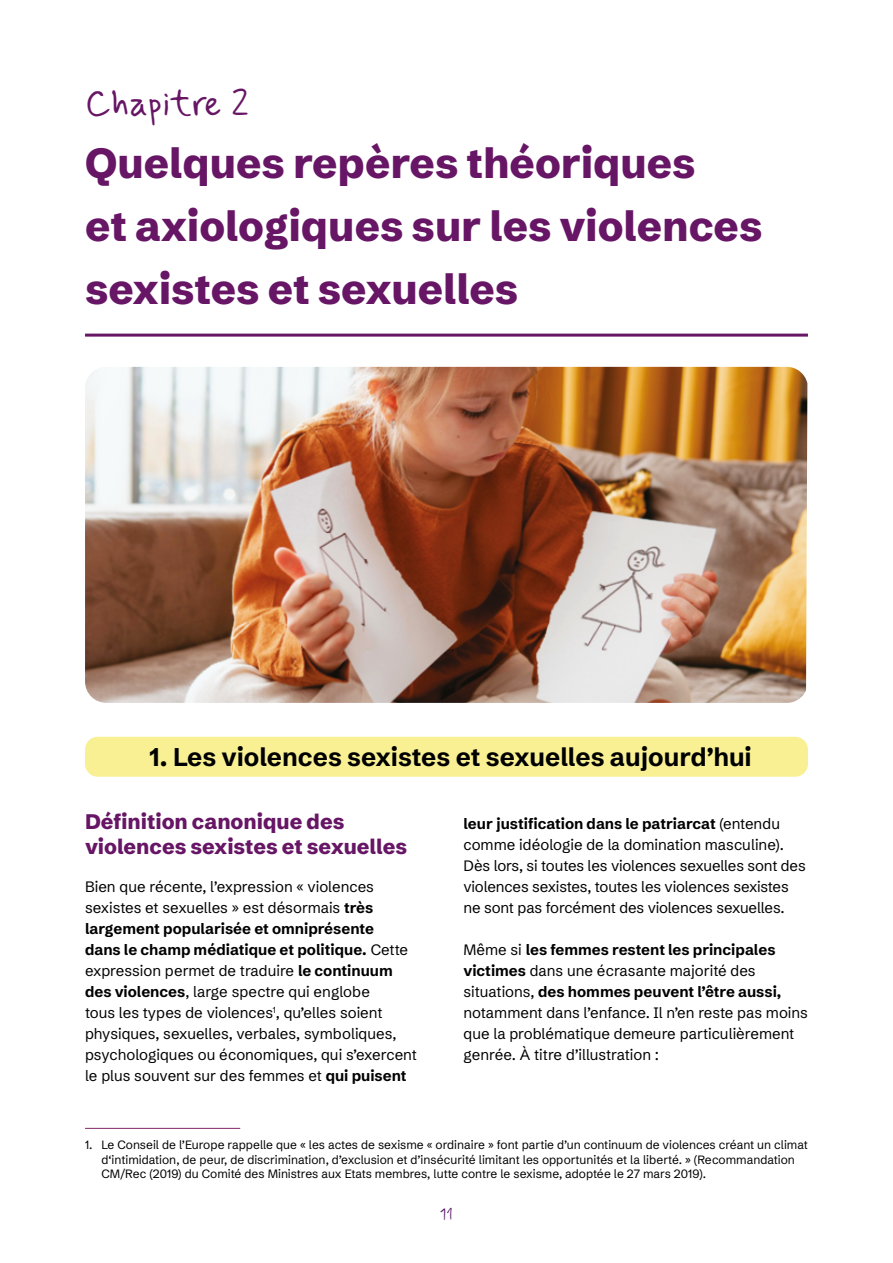
<style>
.page{position:relative;width:893px;height:1263px;background:#fff}
.page>*{position:absolute;margin:0;border:0;box-sizing:border-box;transform-origin:0 0}
.titre_copie{font:800 42px/63px "Schibsted Grotesk";color:#671565}
.t1{font:36px "Mynerve";color:#671565}
.t2{font:700 25.5px "Schibsted Grotesk";color:#000}
.t3{font:800 21px/25.2px "Schibsted Grotesk";color:#671565}
.labeur{font:15px/21px "Schibsted Grotesk";letter-spacing:-.005em;color:#000}
.t4{font:15px "Mynerve";color:#581866}
.notes_bas_page{font:12px/14.4px "Schibsted Grotesk";color:#000}
.s1{font-weight:700}
</style>
<div class="page">
<hr style="left:85px;top:1128px;width:155px;height:1px;background:#83256a">
<hr style="left:85px;top:334px;width:723px;height:3px;background:#671565">
<div style="left:85px;top:737px;width:723px;height:40px;background:#f8f092;border-radius:13px"></div>
<img style="left:85px;top:367px;width:722px;height:336px">
<p class="t1" style="left:85px;top:79px;width:165px">Chapitre 2</p>
<p class="titre_copie" style="left:85px;top:127px;width:679px">Quelques repères théoriques<br>et axiologiques sur les violences sexistes et sexuelles</p>
<h3 class="t2" style="left:150px;top:735px;width:604px">1. Les violences sexistes et sexuelles aujourd’hui</h3>
<h4 class="t3" style="left:85px;top:806px;width:324px">Définition canonique des violences sexistes et sexuelles</h4>
<p class="labeur" style="left:85px;top:874px;width:333px">Bien que récente, l’expression « violences sexistes et sexuelles » est désormais <span class="s1">très largement popularisée et omniprésente<br>dans le champ médiatique et politique.</span> Cette expression permet de traduire <span class="s1">le continuum des violences</span>, large spectre qui englobe<br>tous les types de violences<sup>1</sup>, qu’elles soient physiques, sexuelles, verbales, symboliques, psychologiques ou économiques, qui s’exercent le plus souvent sur des femmes et <span class="s1">qui puisent</span></p>
<p class="labeur" style="left:463px;top:811px;width:344px"><span class="s1">leur justification dans le patriarcat</span> (entendu comme idéologie de la domination masculine).<br>Dès lors, si toutes les violences sexuelles sont des violences sexistes, toutes les violences sexistes ne sont pas forcément des violences sexuelles.</p>
<p class="labeur" style="left:463px;top:937px;width:346px">Même si <span class="s1">les femmes restent les principales victimes</span> dans une écrasante majorité des situations, <span class="s1">des hommes peuvent l’être aussi, </span>notamment dans l’enfance. Il n’en reste pas moins que la problématique demeure particulièrement genrée. À titre d’illustration :</p>
<p class="notes_bas_page" style="left:102px;top:1136px;width:708px;text-indent:-16px">1. Le Conseil de l’Europe rappelle que « les actes de sexisme « ordinaire » font partie d’un continuum de violences créant un climat d‘intimidation, de peur, de discrimination, d’exclusion et d’insécurité limitant les opportunités et la liberté. » (Recommandation<br>CM/Rec (2019) du Comité des Ministres aux Etats membres, lutte contre le sexisme, adoptée le 27 mars 2019).</p>
<p class="t4" style="left:440px;top:1204px;width:15px">11</p>
</div>
